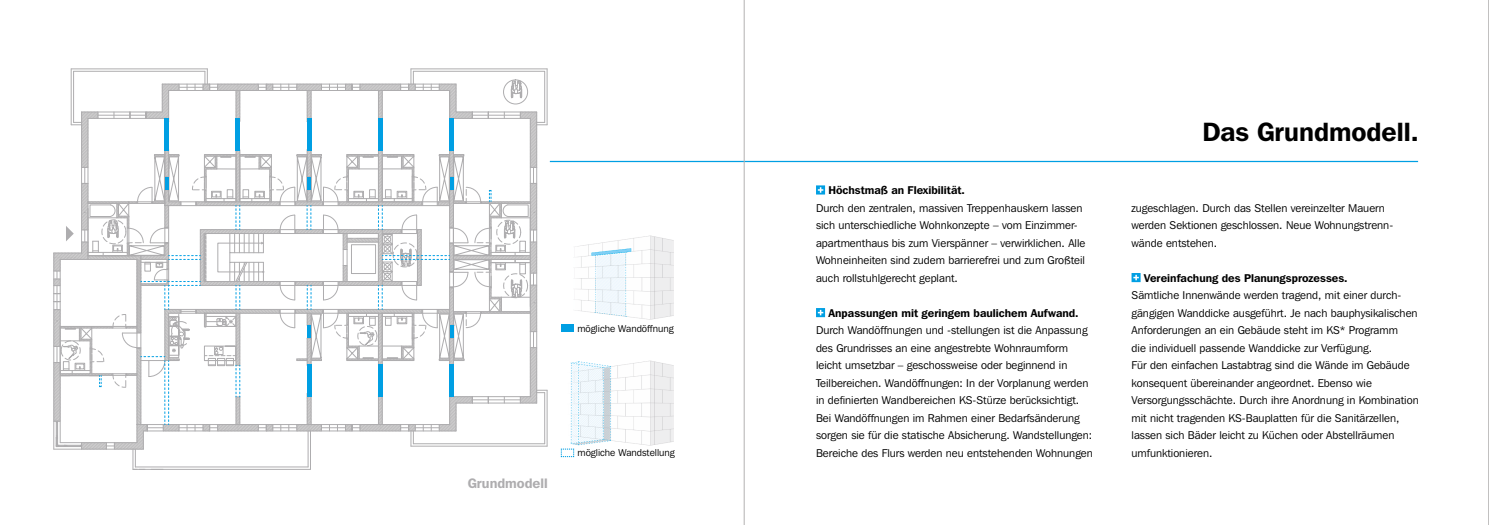
<style>
.page{position:relative;width:1489px;height:525px;background:#fff}
.page>*{position:absolute;margin:0;border:0;box-sizing:border-box;transform-origin:0 0}
.t1{font:600 26.25px "Franklin Gothic IT Cby BT";color:#000}
.t2{font:600 13.62px "Franklin Gothic IT Cby BT";color:#aeadaf}
.t3{font:11.25px/17.5px "Franklin Gothic IT Cby BT";color:#000}
.t4{font:600 11.25px "Franklin Gothic IT Cby BT";color:#000}
.t5{font:9.88px "Franklin Gothic IT Cby BT";color:#000}
</style>
<div class="page">
<hr style="left:547px;top:390px;width:1px;height:56px;background:#aeadaf">
<hr style="left:547px;top:69px;width:1px;height:56px;background:#aeadaf">
<svg style="left:53px;top:69px;width:494px;height:401px"></svg>
<img style="left:574px;top:235px;width:99px;height:85px">
<img style="left:570px;top:360px;width:103px;height:89px">
<div style="left:561px;top:324px;width:12px;height:8px;background:#009fe3"></div>
<svg style="left:561px;top:448px;width:13px;height:9px"></svg>
<hr style="left:550px;top:161px;width:867px;height:1px;background:#009fe3">
<svg style="left:816px;top:185px;width:9px;height:9px"></svg>
<svg style="left:816px;top:308px;width:9px;height:9px"></svg>
<svg style="left:1131px;top:273px;width:9px;height:9px"></svg>
<hr style="left:743px;top:0;width:1px;height:524px;background:#b3b2b2">
<hr style="left:1488px;top:0;width:1px;height:524px;background:#b3b2b2">
<p class="t5" style="left:577px;top:322px;width:98px">mögliche Wandöffnung</p>
<p class="t2" style="left:468px;top:474px;width:81px">Grundmodell</p>
<p class="t5" style="left:577px;top:446px;width:99px">mögliche Wandstellung</p>
<p class="t4" style="left:828px;top:183px;width:138px">Höchstmaß an Flexibilität.</p>
<p class="t3" style="left:816px;top:198px;width:271px">Durch den zentralen, massiven Treppenhauskern lassen sich unterschiedliche Wohnkonzepte – vom Einzimmer&shy;apartmenthaus bis zum Vierspänner – verwirklichen. Alle Wohneinheiten sind zudem barrierefrei und zum Großteil auch rollstuhlgerecht geplant.</p>
<p class="t4" style="left:828px;top:305px;width:252px">Anpassungen mit geringem baulichem Aufwand.</p>
<p class="t3" style="left:816px;top:321px;width:278px">Durch Wandöffnungen und -stellungen ist die Anpassung des Grundrisses an eine angestrebte Wohnraumform leicht umsetzbar – geschossweise oder beginnend in Teilbereichen. Wandöffnungen: In der Vorplanung werden in definierten Wandbereichen KS-Stürze berücksichtigt.<br>Bei Wandöffnungen im Rahmen einer Bedarfsänderung sorgen sie für die statische Absicherung. Wandstellungen:<br>Bereiche des Flurs werden neu entstehenden Wohnungen</p>
<h1 class="t1" style="left:1202px;top:116px;width:218px">Das Grundmodell.</h1>
<p class="t3" style="left:1131px;top:199px;width:263px">zugeschlagen. Durch das Stellen vereinzelter Mauern werden Sektionen geschlossen. Neue Wohnungstrenn&shy;wände entstehen.</p>
<p class="t4" style="left:1143px;top:270px;width:205px">Vereinfachung des Planungsprozesses.</p>
<p class="t3" style="left:1131px;top:286px;width:289px">Sämtliche Innenwände werden tragend, mit einer durch&shy;gängigen Wanddicke ausgeführt. Je nach bauphysikalischen Anforderungen an ein Gebäude steht im KS* Programm<br>die individuell passende Wanddicke zur Verfügung.<br>Für den einfachen Lastabtrag sind die Wände im Gebäude konsequent übereinander angeordnet. Ebenso wie Versorgungsschächte. Durch ihre Anordnung in Kombination mit nicht tragenden KS-Bauplatten für die Sanitärzellen, lassen sich Bäder leicht zu Küchen oder Abstellräumen umfunktionieren.</p>
</div>
